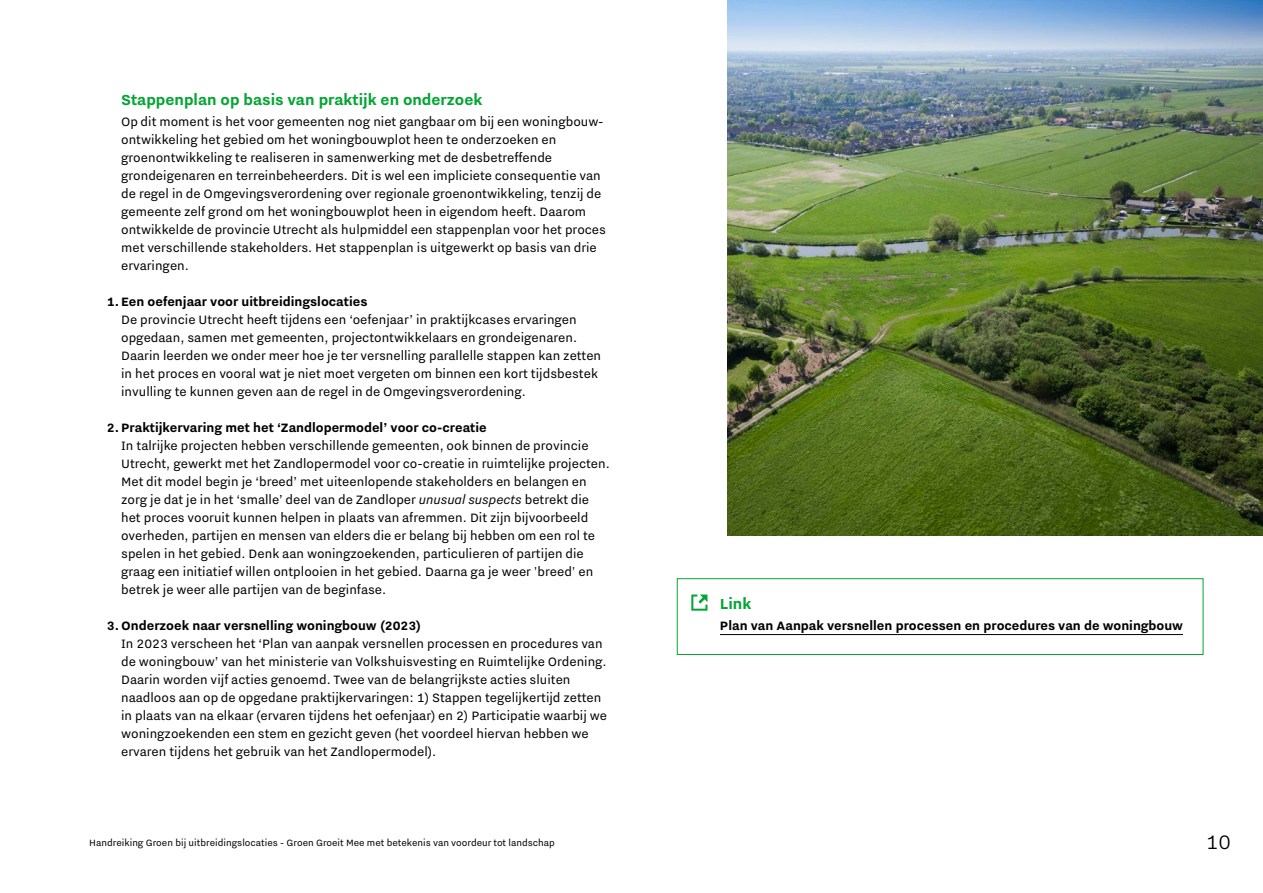
<style>
.page{position:relative;width:1263px;height:893px;background:#fff}
.page>*{position:absolute;margin:0;border:0;box-sizing:border-box;transform-origin:0 0}
.t1{font:300 24px "Nitti Utrecht";color:#000}
.H2-paragraafkop_2{font:700 18px "Nitti Utrecht";color:#05a535}
.plat_opsomming_bullets{font:15px/18px "Nitti Utrecht";color:#000}
.plat{font:15px/18px "Nitti Utrecht";color:#000}
.plat_opsomming_bullets-2{font:700 15px "Nitti Utrecht";color:#000}
.plat-2{font:700 15px "Nitti Utrecht";color:#000}
.t2{font:11.25px "Nitti Utrecht Regular 2";color:#000}
.s1{font-style:italic}
</style>
<div class="page">
<img style="left:727px;top:0;width:536px;height:536px">
<hr style="left:720px;top:634px;width:463px;height:1px;background:#000">
<div style="left:677px;top:578px;width:526px;height:77px;border:1px solid #05a535"></div>
<svg style="left:691px;top:594px;width:16px;height:17px"></svg>
<h3 class="H2-paragraafkop_2" style="left:121px;top:90px;width:363px">Stappenplan op basis van praktijk en onderzoek</h3>
<p class="plat" style="left:121px;top:112px;width:486px">Op dit moment is het voor gemeenten nog niet gangbaar om bij een woningbouw&shy;ontwikkeling het gebied om het woningbouwplot heen te onderzoeken en groenontwikkeling te realiseren in samenwerking met de desbetreffende grondeigenaren en terreinbeheerders. Dit is wel een impliciete consequentie van de regel in de Omgevingsverordening over regionale groenontwikkeling, tenzij de gemeente zelf grond om het woningbouwplot heen in eigendom heeft. Daarom ontwikkelde de provincie Utrecht als hulpmiddel een stappenplan voor het proces met verschillende stakeholders. Het stappenplan is uitgewerkt op basis van drie ervaringen.</p>
<p class="plat_opsomming_bullets-2" style="left:107px;top:293px;width:262px">1. Een oefenjaar voor uitbreidingslocaties</p>
<p class="plat_opsomming_bullets" style="left:121px;top:310px;width:481px">De provincie Utrecht heeft tijdens een ‘oefenjaar’ in praktijkcases ervaringen opgedaan, samen met gemeenten, projectontwikkelaars en grondeigenaren.<br>Daarin leerden we onder meer hoe je ter versnelling parallelle stappen kan zetten in het proces en vooral wat je niet moet vergeten om binnen een kort tijdsbestek invulling te kunnen geven aan de regel in de Omgevingsverordening.</p>
<p class="plat_opsomming_bullets-2" style="left:107px;top:419px;width:381px">2.Praktijkervaring met het ‘Zandlopermodel’ voor co-creatie</p>
<p class="plat_opsomming_bullets" style="left:121px;top:436px;width:490px">In talrijke projecten hebben verschillende gemeenten, ook binnen de provincie Utrecht, gewerkt met het Zandlopermodel voor co-creatie in ruimtelijke projecten.<br>Met dit model begin je ‘breed’ met uiteenlopende stakeholders en belangen en zorg je dat je in het ‘smalle’ deel van de Zandloper <span class="s1">unusual suspects</span> betrekt die het proces vooruit kunnen helpen in plaats van afremmen. Dit zijn bijvoorbeeld overheden, partijen en mensen van elders die er belang bij hebben om een rol te spelen in het gebied. Denk aan woningzoekenden, particulieren of partijen die graag een initiatief willen ontplooien in het gebied. Daarna ga je weer 'breed' en betrek je weer alle partijen van de beginfase.</p>
<p class="plat_opsomming_bullets-2" style="left:107px;top:617px;width:316px">3.Onderzoek naar versnelling woningbouw (2023)</p>
<p class="plat_opsomming_bullets" style="left:121px;top:634px;width:487px">In 2023 verscheen het ‘Plan van aanpak versnellen processen en procedures van de woningbouw’ van het ministerie van Volkshuisvesting en Ruimtelijke Ordening.<br>Daarin worden vijf acties genoemd. Twee van de belangrijkste acties sluiten naadloos aan op de opgedane praktijkervaringen: 1) Stappen tegelijkertijd zetten in plaats van na elkaar (ervaren tijdens het oefenjaar) en 2) Participatie waarbij we woningzoekenden een stem en gezicht geven (het voordeel hiervan hebben we ervaren tijdens het gebruik van het Zandlopermodel).</p>
<h3 class="H2-paragraafkop_2" style="left:720px;top:594px;width:33px">Link</h3>
<p class="plat-2" style="left:720px;top:617px;width:465px">Plan van Aanpak versnellen processen en procedures van de woningbouw</p>
<p class="t2" style="left:89px;top:837px;width:467px">Handreiking Groen bij uitbreidingslocaties - Groen Groeit Mee met betekenis van voordeur tot landschap</p>
<h1 class="t1" style="left:1206px;top:829px;width:26px">10</h1>
</div>
